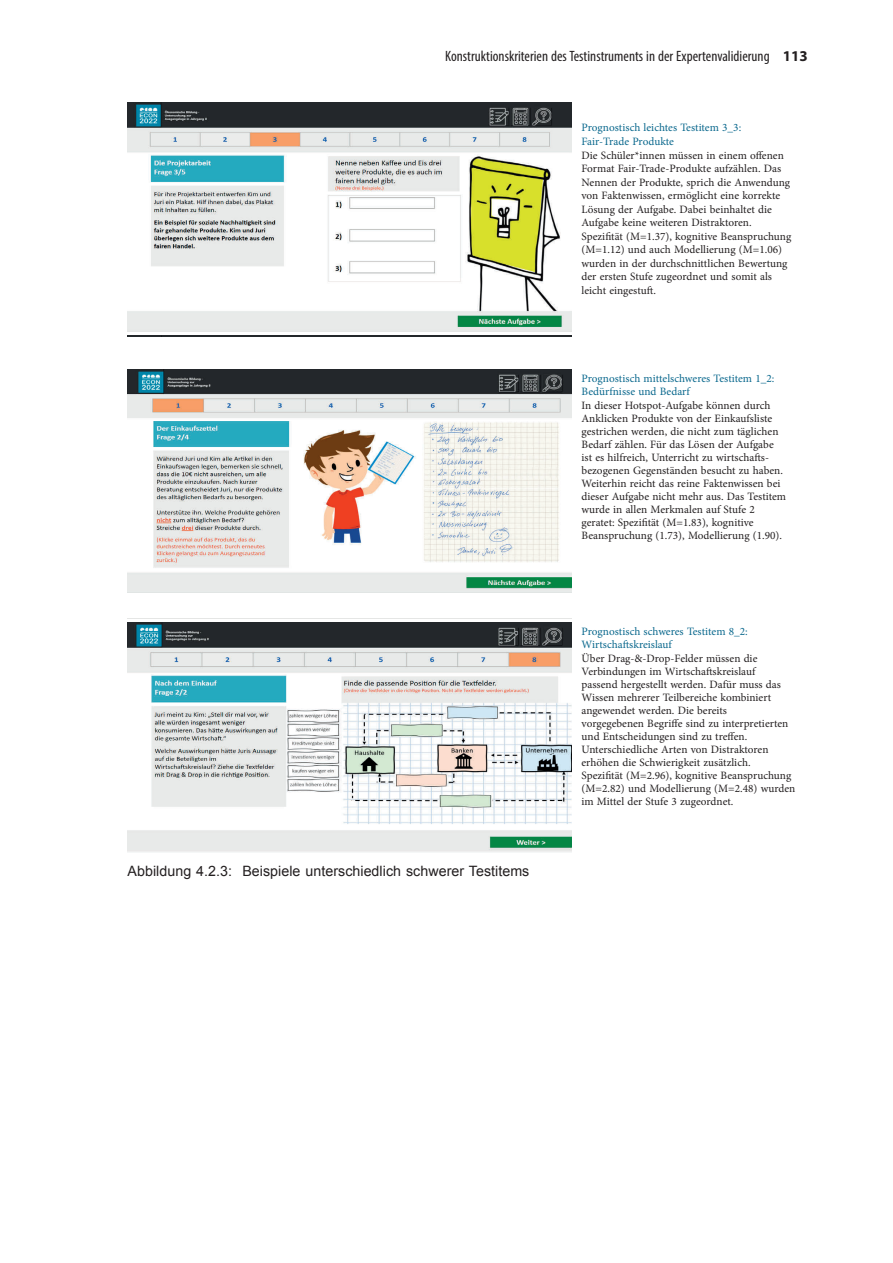
<style>
.page{position:relative;width:893px;height:1263px;background:#fff}
.page>*{position:absolute;margin:0;border:0;box-sizing:border-box;transform-origin:0 0}
.t1{font:condensed 15px "Myriad Pro";color:#231f20}
.t2{font:14.25px "Arial";letter-spacing:.005em;color:#231f20}
.t3{font:11.25px/13px "Minion Pro";color:#231f20}
.t4{font:11.25px/13px "Minion Pro";color:#0a688d}
.s1{font-weight:700;font-stretch:normal}
</style>
<div class="page">
<img style="left:128px;top:102px;width:443px;height:230px">
<img style="left:128px;top:336px;width:443px;height:1px">
<img style="left:128px;top:623px;width:443px;height:229px">
<img style="left:128px;top:369px;width:443px;height:223px">
<h1 class="t1" style="left:445px;top:51px;width:364px">Konstruktionskriterien des Testinstruments in der Expertenvalidierung <span class="s1">113</span></h1>
<p class="t4" style="left:581px;top:122px;width:161px;line-height:13.5px">Prognostisch leichtes Testitem 3_3:<br>Fair-Trade Produkte</p>
<p class="t3" style="left:581px;top:149px;width:211px;line-height:13.5px">Die Schüler*innen müssen in einem offenen Format Fair-Trade-Produkte aufzählen. Das Nennen der Produkte, sprich die Anwendung von Faktenwissen, ermöglicht eine korrekte Lösung der Aufgabe. Dabei beinhaltet die Aufgabe keine weiteren Distraktoren.<br>Spezifität (M=1.37), kognitive Beanspruchung (M=1.12) und auch Modellierung (M=1.06) wurden in der durchschnittlichen Bewertung der ersten Stufe zugeordnet und somit als leicht eingestuft.</p>
<p class="t4" style="left:581px;top:373px;width:194px">Prognostisch mittelschweres Testitem 1_2:<br>Bedürfnisse und Bedarf</p>
<p class="t3" style="left:581px;top:399px;width:206px">In dieser Hotspot-Aufgabe können durch Anklicken Produkte von der Einkaufsliste gestrichen werden, die nicht zum täglichen Bedarf zählen. Für das Lösen der Aufgabe ist es hilfreich, Unterricht zu wirtschafts&shy;bezogenen Gegenständen besucht zu haben.<br>Weiterhin reicht das reine Faktenwissen bei dieser Aufgabe nicht mehr aus. Das Testitem wurde in allen Merkmalen auf Stufe 2 geratet: Spezifität (M=1.83), kognitive Beanspruchung (1.73), Modellierung (1.90).</p>
<p class="t2" style="left:128px;top:863px;width:403px">Abbildung 4.2.3: Beispiele unterschiedlich schwerer Testitems</p>
<p class="t4" style="left:581px;top:626px;width:168px">Prognostisch schweres Testitem 8_2:<br>Wirtschaftskreislauf</p>
<p class="t3" style="left:581px;top:652px;width:215px">Über Drag-&amp;-Drop-Felder müssen die Verbindungen im Wirtschaftskreislauf<br>passend hergestellt werden. Dafür muss das Wissen mehrerer Teilbereiche kombiniert angewendet werden. Die bereits<br>vorgegebenen Begriffe sind zu interpretierten und Entscheidungen sind zu treffen.<br>Unterschiedliche Arten von Distraktoren erhöhen die Schwierigkeit zusätzlich.<br>Spezifität (M=2.96), kognitive Beanspruchung (M=2.82) und Modellierung (M=2.48) wurden im Mittel der Stufe 3 zugeordnet.</p>
</div>
